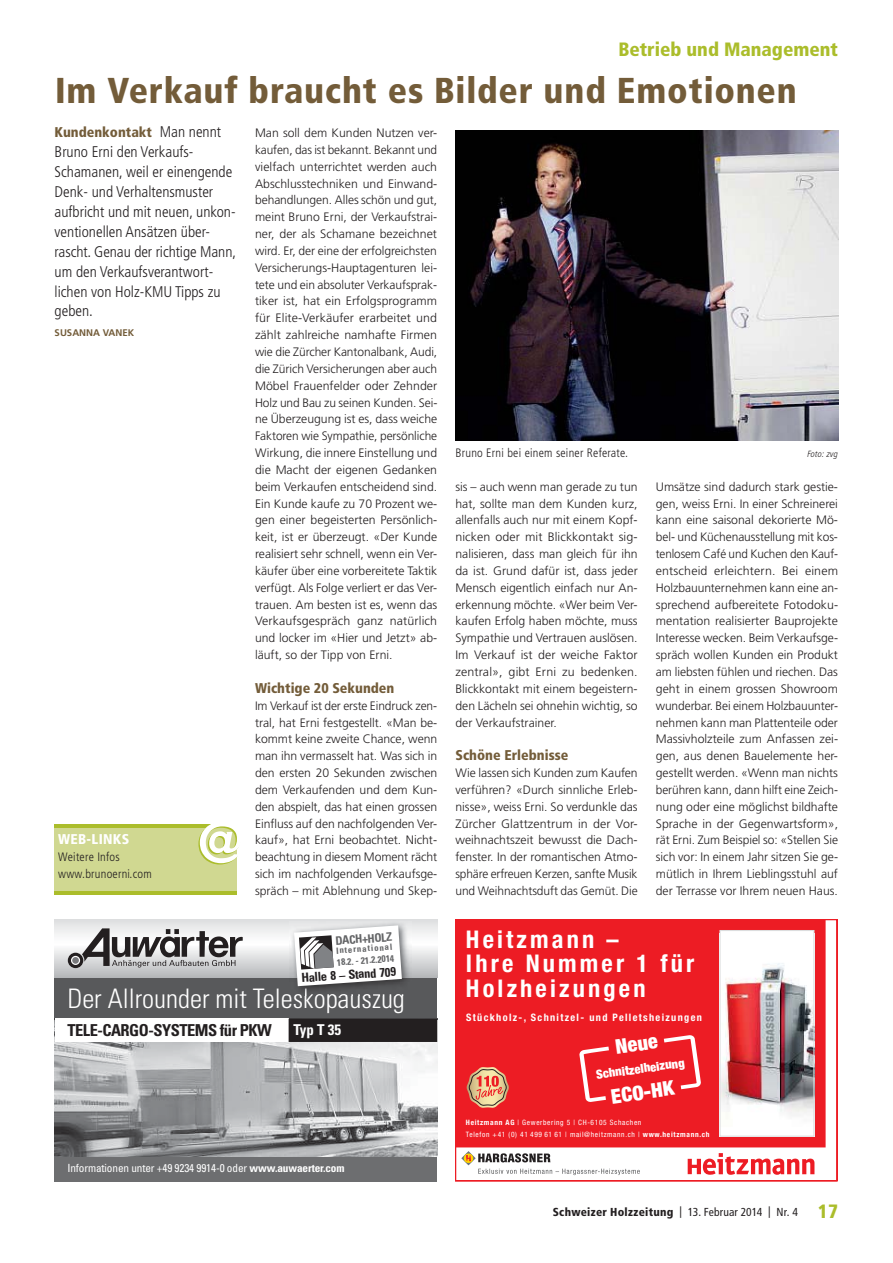
<style>
.page{position:relative;width:893px;height:1263px;background:#fff}
.page>*{position:absolute;margin:0;border:0;box-sizing:border-box;transform-origin:0 0}
.t1{font:900 condensed 36px "Frutiger LT Com";letter-spacing:.02em;color:#735c39}
.t2{font:300 condensed 27px "Univers";color:#fff}
.t3{font:700 condensed 24.45px/24.5px "Helvetica Neue";letter-spacing:.13em;color:#fff}
.t4{font:900 condensed 20.4px "Helvetica Neue";color:#fff}
.t5{font:900 condensed 19.35px "Frutiger LT Com";color:#abbd2b}
.t6{font:700 condensed 16.5px "Univers";letter-spacing:-.03em;color:#231f20}
.t7{font:300 condensed 15.45px/20px "Frutiger LT Com";color:#231f20}
.t8{font:700 condensed 15px "Univers";color:#fff}
.t9{font:900 condensed 14.1px "Frutiger LT Com";color:#735c39}
.t10{font:900 condensed 14.1px "Frutiger LT Com";letter-spacing:.02em;color:#fff}
.t11{font:700 condensed 12.6px "Univers";color:#231f20}
.t12{font:900 condensed 12.45px "Helvetica Neue";color:#fff}
.t13{font:300 12.15px/16.8px "Frutiger LT Com";color:#231f20;text-align:justify}
.t14{font:300 condensed 12.15px/16.8px "Frutiger LT Com";letter-spacing:.02em;color:#231f20}
.t15{font:700 condensed 11.85px "Univers";color:#636466}
.t16{font:900 condensed 11.55px "Frutiger LT Com";letter-spacing:.025em;color:#231f20}
.t17{font:condensed 11.25px "Univers";letter-spacing:-.01em;color:#fff}
.t18{font:700 condensed 10.35px "Helvetica Neue";letter-spacing:.13em;color:#fff}
.t19{font:700 9.6px "Frutiger LT Com";color:#735c39}
.t20{font:700 condensed 9.45px "Univers";color:#636466}
.t21{font:italic 300 condensed 9px "Frutiger LT Com";letter-spacing:.02em;color:#231f20}
.t22{font:700 condensed 8.85px "Univers";color:#636466}
.t23{font:condensed 7.35px/11.6px "Helvetica Neue";letter-spacing:.09em;color:#fff}
.s1{font-weight:300;font-size:15.45px;color:#231f20}
.s2{font-weight:700}
.s3{font-weight:400}
.s4{font-size:19.35px;color:#abbd2b}
</style>
<div class="page">
<svg style="left:455px;top:919px;width:383px;height:263px"></svg>
<div style="left:455px;top:919px;width:370px;height:256px;background:#ed1c24"></div>
<svg style="left:688px;top:1153px;width:126px;height:22px"></svg>
<svg style="left:461px;top:1151px;width:179px;height:24px"></svg>
<svg style="left:467px;top:1067px;width:42px;height:41px;background:#db8668"></svg>
<img style="left:721px;top:934px;width:91px;height:201px">
<div style="left:719px;top:930px;width:95px;height:207px;border:1px solid #dcddde"></div>
<svg style="left:579px;top:1035px;width:122px;height:67px;background:#ee3037"></svg>
<img style="left:55px;top:1042px;width:382px;height:114px">
<div style="left:55px;top:1157px;width:382px;height:24px;background:#6d6e70"></div>
<div style="left:55px;top:978px;width:382px;height:41px;background:#58595b"></div>
<svg style="left:55px;top:919px;width:382px;height:58px"></svg>
<div style="left:68px;top:953px;width:15px;height:15px;background:#231f20;border-radius:50%"></div>
<svg style="left:71px;top:956px;width:9px;height:9px"></svg>
<div style="left:72px;top:957px;width:7px;height:7px;background:#77787b;border-radius:50%"></div>
<img style="left:290px;top:921px;width:122px;height:4px">
<svg style="left:82px;top:925px;width:355px;height:117px"></svg>
<img style="left:455px;top:131px;width:383px;height:309px">
<div style="left:55px;top:827px;width:182px;height:68px;background:#d0d891"></div>
<hr style="left:55px;top:824px;width:159px;height:3px;background:#abbd2b">
<svg style="left:198px;top:824px;width:41px;height:41px"></svg>
<hr style="left:55px;top:891px;width:182px;height:4px;background:#abbd2b">
<h3 class="t5" style="left:618px;top:42px;width:221px">Betrieb und Management</h3>
<h1 class="t1" style="left:55px;top:76px;width:743px">Im Verkauf braucht es Bilder und Emotionen</h1>
<p class="t9" style="left:55px;top:127px;width:168px">Kundenkontakt <span class="s1">Man nennt</span></p>
<p class="t7" style="left:55px;top:143px;width:183px">Bruno Erni den Verkaufs-<br>Schamanen, weil er einengende<br>Denk- und Verhaltensmuster aufbricht und mit neuen, unkon&shy;ventionellen Ansätzen über&shy;rascht. Genau der richtige Mann, um den Verkaufsverantwort&shy;lichen von Holz-KMU Tipps zu geben.</p>
<p class="t19" style="left:55px;top:327px;width:81px">SUSANNA VANEK</p>
<p class="t13" style="left:255px;top:125px;width:184px">Man soll dem Kunden Nutzen ver&shy;kaufen, das ist bekannt. Bekannt und vielfach unterrichtet werden auch Abschlusstechniken und Einwand&shy;behandlungen. Alles schön und gut, meint Bruno Erni, der Verkaufstrai&shy;ner, der als Schamane bezeichnet wird. Er, der eine der erfolgreichsten Versicherungs-Hauptagenturen lei&shy;tete und ein absoluter Verkaufsprak&shy;tiker ist, hat ein Erfolgsprogramm für Elite-Verkäufer erarbeitet und zählt zahlreiche namhafte Firmen wie die Zürcher Kantonalbank, Audi, die Zürich Versicherungen aber auch Möbel Frauenfelder oder Zehnder Holz und Bau zu seinen Kunden. Sei&shy;ne Überzeugung ist es, dass weiche Faktoren wie Sympathie, persönliche Wirkung, die innere Einstellung und die Macht der eigenen Gedanken beim Verkaufen entscheidend sind.<br>Ein Kunde kaufe zu 70 Prozent we&shy;gen einer begeisterten Persönlich&shy;keit, ist er überzeugt. «Der Kunde realisiert sehr schnell, wenn ein Ver&shy;käufer über eine vorbereitete Taktik verfügt. Als Folge verliert er das Ver&shy;trauen. Am besten ist es, wenn das Verkaufsgespräch ganz natürlich und locker im «Hier und Jetzt» ab&shy;läuft, so der Tipp von Erni.</p>
<p class="t9" style="left:255px;top:682px;width:141px">Wichtige 20 Sekunden</p>
<p class="t13" style="left:255px;top:698px;width:184px">Im Verkauf ist der erste Eindruck zen&shy;tral, hat Erni festgestellt. «Man be&shy;kommt keine zweite Chance, wenn man ihn vermasselt hat. Was sich in den ersten 20 Sekunden zwischen dem Verkaufenden und dem Kun&shy;den abspielt, das hat einen grossen Einfluss auf den nachfolgenden Ver&shy;kauf», hat Erni beobachtet. Nicht&shy;beachtung in diesem Moment rächt sich im nachfolgenden Verkaufsge&shy;spräch – mit Ablehnung und Skep-</p>
<p class="t14" style="left:455px;top:445px;width:174px">Bruno Erni bei einem seiner Referate.</p>
<p class="t21" style="left:807px;top:449px;width:32px">Foto: zvg</p>
<p class="t13" style="left:455px;top:479px;width:184px">sis – auch wenn man gerade zu tun hat, sollte man dem Kunden kurz, allenfalls auch nur mit einem Kopf&shy;nicken oder mit Blickkontakt sig&shy;nalisieren, dass man gleich für ihn da ist. Grund dafür ist, dass jeder Mensch eigentlich einfach nur An&shy;erkennung möchte. «Wer beim Ver&shy;kaufen Erfolg haben möchte, muss Sympathie und Vertrauen auslösen.<br>Im Verkauf ist der weiche Faktor zentral», gibt Erni zu bedenken.<br>Blickkontakt mit einem begeistern&shy;den Lächeln sei ohnehin wichtig, so der Verkaufstrainer.</p>
<p class="t9" style="left:455px;top:750px;width:114px">Schöne Erlebnisse</p>
<p class="t13" style="left:455px;top:765px;width:184px">Wie lassen sich Kunden zum Kaufen verführen? «Durch sinnliche Erleb&shy;nisse», weiss Erni. So verdunkle das Zürcher Glattzentrum in der Vor&shy;weihnachtszeit bewusst die Dach&shy;fenster. In der romantischen Atmo&shy;sphäre erfreuen Kerzen, sanfte Musik und Weihnachtsduft das Gemüt. Die</p>
<p class="t13" style="left:656px;top:479px;width:184px">Umsätze sind dadurch stark gestie&shy;gen, weiss Erni. In einer Schreinerei kann eine saisonal dekorierte Mö&shy;bel- und Küchenausstellung mit kos&shy;tenlosem Café und Kuchen den Kauf&shy;entscheid erleichtern. Bei einem Holzbauunternehmen kann eine an&shy;sprechend aufbereitete Fotodoku&shy;mentation realisierter Bauprojekte Interesse wecken. Beim Verkaufsge&shy;spräch wollen Kunden ein Produkt am liebsten fühlen und riechen. Das geht in einem grossen Showroom wunderbar. Bei einem Holzbauunter&shy;nehmen kann man Plattenteile oder Massivholzteile zum Anfassen zei&shy;gen, aus denen Bauelemente her&shy;gestellt werden. «Wenn man nichts berühren kann, dann hilft eine Zeich&shy;nung oder eine möglichst bildhafte Sprache in der Gegenwartsform», rät Erni. Zum Beispiel so: «Stellen Sie sich vor: In einem Jahr sitzen Sie ge&shy;mütlich in Ihrem Lieblingsstuhl auf der Terrasse vor Ihrem neuen Haus.</p>
<p class="t10" style="left:58px;top:834px;width:73px">WEB-LINKS</p>
<p class="t14" style="left:58px;top:850px;width:95px">Weitere Infos www.brunoerni.com</p>
<p class="t15" style="left:335px;top:936px;width:58px;rotate:-4deg">DACH+HOLZ</p>
<p class="t22" style="left:336px;top:947px;width:58px;rotate:-4deg">International</p>
<p class="t20" style="left:337px;top:959px;width:59px;rotate:-4deg">18.2. - 21.2.2014</p>
<p class="t11" style="left:301px;top:973px;width:96px;rotate:-4deg">Halle 8 – Stand 709</p>
<h2 class="t2" style="left:67px;top:988px;width:339px">Der Allrounder mit Teleskopauszug</h2>
<h3 class="t6" style="left:67px;top:1024px;width:206px">TELE-CARGO-SYSTEMS für PKW</h3>
<p class="t8" style="left:294px;top:1024px;width:49px">Typ T 35</p>
<p class="t17" style="left:67px;top:1164px;width:279px">Informationen unter +49 9234 9914-0 oder <span class="s2">www.auwaerter.com</span></p>
<h3 class="t3" style="left:466px;top:929px;width:230px">Heitzmann –<br>Ihre Nummer 1 für<br>Holzheizungen</h3>
<p class="t18" style="left:466px;top:1013px;width:237px">Stückholz-, Schnitzel- und Pelletsheizungen</p>
<h3 class="t4" style="left:614px;top:1040px;width:44px;rotate:-8deg">Neue</h3>
<p class="t12" style="left:595px;top:1070px;width:91px;rotate:-8deg">Schnitzelheizung</p>
<h3 class="t4" style="left:610px;top:1089px;width:65px;rotate:-8deg">ECO-HK</h3>
<p class="t23" style="left:466px;top:1117px;width:245px"><span class="s2">Heitzmann AG</span> | Gewerbering 5 | CH-6105 Schachen<br>Telefon +41 (0) 41 499 61 61 | mail@heitzmann.ch | <span class="s2">www.heitzmann.ch</span></p>
<p class="t16" style="left:553px;top:1207px;width:287px">Schweizer Holzzeitung <span class="s3">| 13. Februar 2014 | Nr. 4</span> <span class="s4">17</span></p>
</div>
